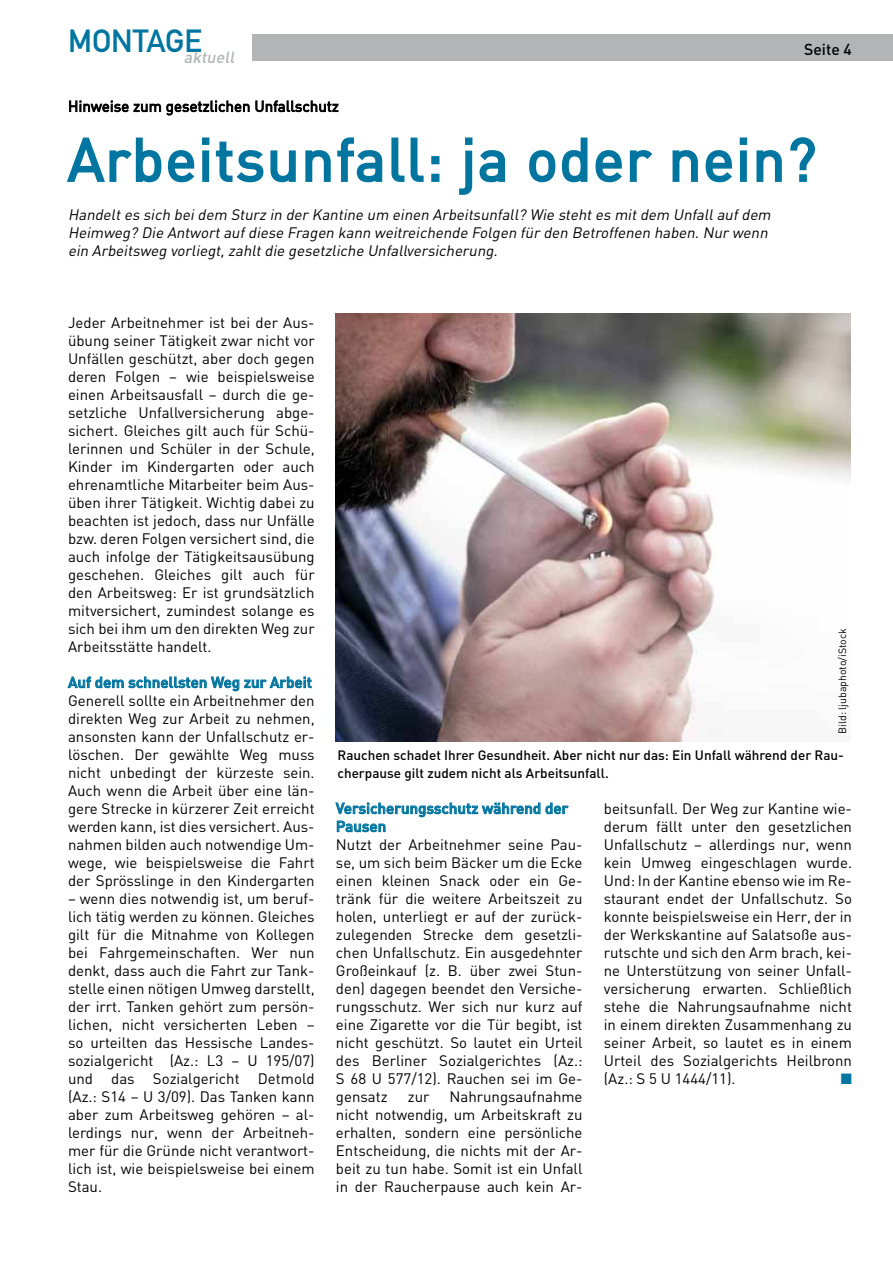
<style>
.page{position:relative;width:893px;height:1263px;background:#fff}
.page>*{position:absolute;margin:0;border:0;box-sizing:border-box;transform-origin:0 0}
.t1{font:58.5px "DIN";letter-spacing:.03em;color:#0075a0}
.t2{font:31.65px "DIN Mittelschrift Alternate";color:#0075a0}
.t3{font:500 15.75px "DIN";color:#000}
.t4{font:15px/18px "DIN";color:#000;text-align:justify}
.t5{font:italic 15px/18px "DIN";color:#000}
.t6{font:500 15px/18px "DIN";letter-spacing:.005em;color:#0075a0}
.t7{font:15px "Zapf Dingbats";color:#0075a0}
.t8{font:500 13.5px/18px "DIN";color:#000}
.t9{font:10.5px "DIN";color:#000}
</style>
<div class="page">
<div style="left:252px;top:35px;width:641px;height:26px;background:#b2b4b6"></div>
<svg style="left:69px;top:100px;width:270px;height:16px"></svg>
<svg style="left:66px;top:137px;width:230px;height:46px"></svg>
<svg style="left:305px;top:137px;width:78px;height:46px"></svg>
<svg style="left:391px;top:137px;width:49px;height:45px"></svg>
<svg style="left:459px;top:137px;width:47px;height:58px"></svg>
<svg style="left:529px;top:137px;width:124px;height:46px"></svg>
<svg style="left:672px;top:137px;width:76px;height:46px"></svg>
<svg style="left:756px;top:150px;width:26px;height:32px"></svg>
<svg style="left:790px;top:137px;width:25px;height:45px"></svg>
<img style="left:336px;top:314px;width:514px;height:428px">
<svg style="left:67px;top:676px;width:245px;height:15px"></svg>
<svg style="left:335px;top:802px;width:234px;height:30px"></svg>
<h2 class="t2" style="left:68px;top:22px;width:171px">M O N TAG E<sub>aktuell</sub></h2>
<p class="t3" style="left:804px;top:39px;width:49px">Seite 4</p>
<p class="t4" style="left:68px;top:97px;width:272px">Hinweise zum gesetzlichen Unfallschutz</p>
<h1 class="t1" style="left:68px;top:123px;width:750px">Arbeitsunfall: ja oder nein?</h1>
<p class="t5" style="left:68px;top:205px;width:707px">Handeltes sich beidem Sturz in der Kantine um einen Arbeitsunfall? Wie stehtes mitdem Unfallaufdem<br>Heimweg? Die Antwortaufdiese Fragen kann weitreichende Folgen für den Betroffenen haben.Nur wenn ein Arbeitsweg vorliegt,zahltdie gesetzliche Unfallversicherung.</p>
<p class="t4" style="left:68px;top:313px;width:248px">Jeder Arbeitnehmer ist bei der Aus&shy;übung seiner Tätigkeit zwar nicht vor Unfällen geschützt, aber doch gegen deren Folgen – wie beispielsweise einen Arbeitsausfall – durch die ge&shy;setzliche Unfallversicherung abge&shy;sichert. Gleiches gilt auch für Schü&shy;lerinnen und Schüler in der Schule, Kinder im Kindergarten oder auch ehrenamtliche Mitarbeiter beim Aus&shy;üben ihrer Tätigkeit. Wichtig dabei zu beachten ist jedoch, dass nur Unfälle bzw. deren Folgen versichert sind, die auch infolge der Tätigkeitsausübung geschehen. Gleiches gilt auch für den Arbeitsweg: Er ist grundsätzlich mitversichert, zumindest solange es sich bei ihm um den direkten Weg zur Arbeitsstätte handelt.</p>
<p class="t6" style="left:68px;top:673px;width:245px">Auf dem schnellsten Weg zur Arbeit</p>
<p class="t4" style="left:68px;top:691px;width:248px">Generell sollte ein Arbeitnehmer den direkten Weg zur Arbeit zu nehmen, ansonsten kann der Unfallschutz er&shy;löschen. Der gewählte Weg muss nicht unbedingt der kürzeste sein.<br>Auch wenn die Arbeit über eine län&shy;gere Strecke in kürzerer Zeit erreicht werden kann, ist dies versichert. Aus&shy;nahmen bilden auch notwendige Um&shy;wege, wie beispielsweise die Fahrt der Sprösslinge in den Kindergarten</p>
<p class="t4" style="left:68px;top:889px;width:248px">– wenn dies notwendig ist, um beruf&shy;lich tätig werden zu können. Gleiches gilt für die Mitnahme von Kollegen bei Fahrgemeinschaften. Wer nun denkt, dass auch die Fahrt zur Tank&shy;stelle einen nötigen Umweg darstellt, der irrt. Tanken gehört zum persön&shy;lichen, nicht versicherten Leben – so urteilten das Hessische Landes&shy;sozialgericht (Az.: L3 – U 195/07) und das Sozialgericht Detmold (Az.: S14 – U 3/09). Das Tanken kann aber zum Arbeitsweg gehören – al&shy;lerdings nur, wenn der Arbeitneh&shy;mer für die Gründe nicht verantwort&shy;lich ist, wie beispielsweise bei einem Stau.</p>
<p class="t9" style="left:836px;top:734px;width:107px;rotate:-90deg">Bild: ljubaphoto/iStock</p>
<p class="t8" style="left:337px;top:745px;width:508px">Rauchen schadet Ihrer Gesundheit. Aber nicht nur das: Ein Unfall während der Rau&shy;cherpause gilt zudem nicht als Arbeitsunfall.</p>
<p class="t6" style="left:336px;top:799px;width:234px">Versicherungsschutz während der<br>Pausen</p>
<p class="t4" style="left:336px;top:835px;width:248px">Nutzt der Arbeitnehmer seine Pau&shy;se, um sich beim Bäcker um die Ecke einen kleinen Snack oder ein Ge&shy;tränk für die weitere Arbeitszeit zu holen, unterliegt er auf der zurück&shy;zulegenden Strecke dem gesetzli&shy;chen Unfallschutz. Ein ausgedehnter Großeinkauf (z. B. über zwei Stun&shy;den) dagegen beendet den Versiche&shy;rungsschutz. Wer sich nur kurz auf eine Zigarette vor die Tür begibt, ist nicht geschützt. So lautet ein Urteil des Berliner Sozialgerichtes (Az.:<br>S 68 U 577/12). Rauchen sei im Ge&shy;gensatz</p>
<p class="t4" style="left:336px;top:1087px;width:248px;text-indent:114px">Nahrungsaufnahme nicht notwendig, um Arbeitskraft zu erhalten, sondern eine persönliche Entscheidung, die nichts mit der Ar&shy;beit zu tun habe. Somit ist ein Unfall in der Raucherpause auch kein Ar-</p>
<p class="t4" style="left:408px;top:1087px;width:23px">zur</p>
<p class="t4" style="left:604px;top:799px;width:250px">beitsunfall. Der Weg zur Kantine wie&shy;derum fällt unter den gesetzlichen Unfallschutz – allerdings nur, wenn kein Umweg eingeschlagen wurde.<br>Und: In der Kantine ebenso wie im Re&shy;staurant endet der Unfallschutz. So konnte beispielsweise ein Herr, der in der Werkskantine auf Salatsoße aus&shy;rutschte und sich den Arm brach, kei&shy;ne Unterstützung von seiner Unfall&shy;versicherung erwarten. Schließlich stehe die Nahrungsaufnahme nicht in einem direkten Zusammenhang zu seiner Arbeit, so lautet es in einem Urteil des Sozialgerichts Heilbronn (Az.: S 5 U 1444/11).</p>
<p class="t7" style="left:841px;top:1071px;width:13px">■</p>
</div>
